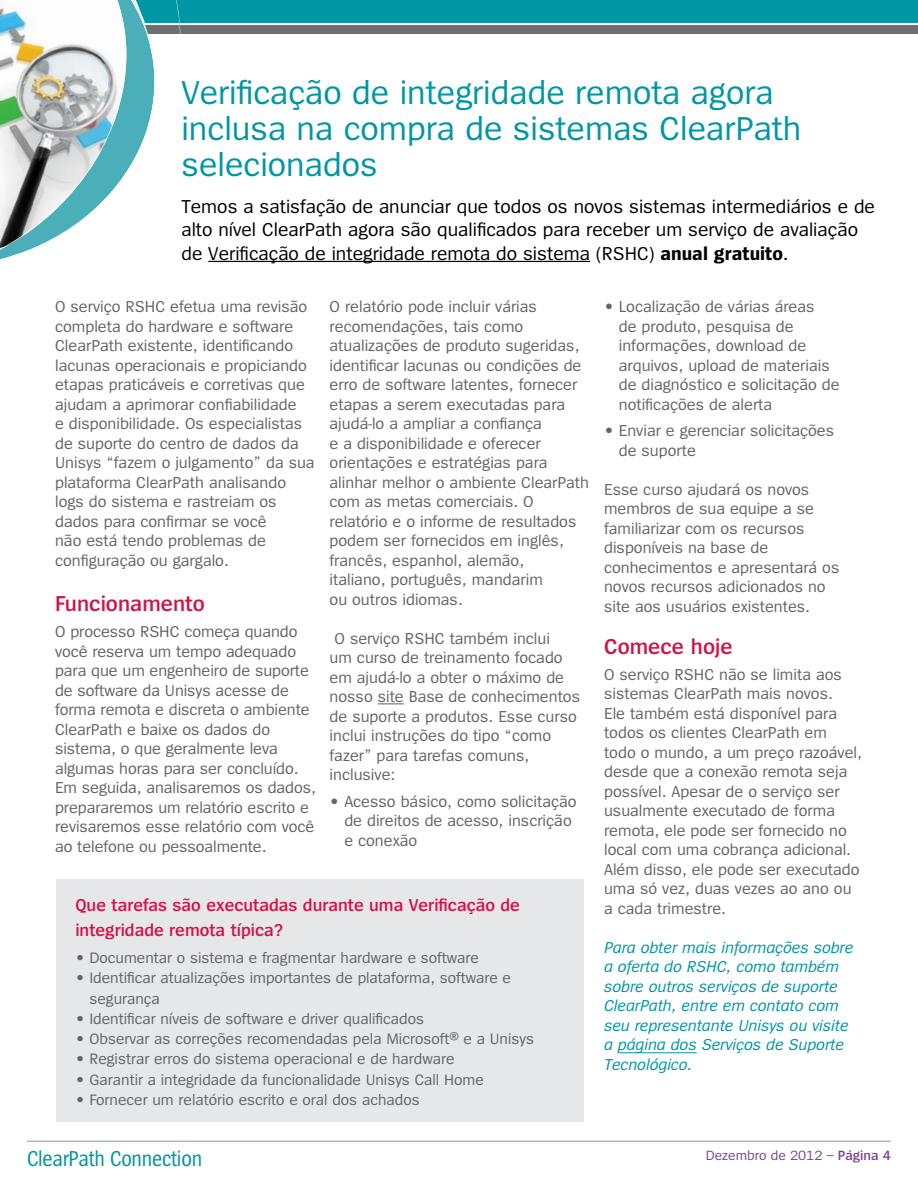
<style>
.page{position:relative;width:918px;height:1188px;background:#fff}
.page>*{position:absolute;margin:0;border:0;box-sizing:border-box;transform-origin:0 0}
.t1{font:34.5px/36px "Spiegel";color:#0097a5}
.t2{font:600 22.5px "Spiegel";color:#d31245}
.t3{font:22.5px "Spiegel Cd";letter-spacing:-.01em;color:#0097a5}
.t4{font:19.5px/23.2px "Spiegel";color:#000}
.t5{font:600 18px/25.5px "Spiegel";color:#d31245}
.t6{font:16.5px/19.5px "Spiegel";color:#636466}
.t7{font:italic 16.5px/19.5px "Spiegel";color:#0097a5}
.t8{font:15.75px/20.2px "Spiegel";color:#636466}
.t9{font:13.95px "Spiegel";color:#7c439a}
.s1{font-weight:700}
.s2{font-weight:600}
</style>
<div class="page">
<div style="left:0;top:0;width:918px;height:22px;background:#0097a5"></div>
<div style="left:0;top:25px;width:918px;height:9px;background:#6d6e71"></div>
<hr style="left:27px;top:1141px;width:864px;height:1px;background:#939598">
<svg style="left:378px;top:703px;width:26px;height:1px"></svg>
<hr style="left:618px;top:1053px;width:79px;height:1px;background:#0097a5">
<hr style="left:208px;top:261px;width:382px;height:1px;background:#000">
<svg style="left:0;top:0;width:156px;height:260px"></svg>
<div style="left:57px;top:879px;width:527px;height:243px;background:#e6e7e8"></div>
<h1 class="t1" style="left:181px;top:76px;width:621px">Verificação de integridade remota agora inclusa na compra de sistemas ClearPath selecionados</h1>
<p class="t4" style="left:181px;top:196px;width:695px">Temos a satisfação de anunciar que todos os novos sistemas intermediários e de alto nível ClearPath agora são qualificados para receber um serviço de avaliação de Verificação de integridade remota do sistema (RSHC) <span class="s1">anual gratuito</span>.</p>
<p class="t6" style="left:55px;top:298px;width:261px">O serviço RSHC efetua uma revisão completa do hardware e software<br>ClearPath existente, identificando lacunas operacionais e propiciando etapas praticáveis e corretivas que ajudam a aprimorar confiabilidade<br>e disponibilidade. Os especialistas de suporte do centro de dados da<br>Unisys “fazem o julgamento” da sua plataforma ClearPath analisando logs do sistema e rastreiam os dados para confirmar se você<br>não está tendo problemas de configuração ou gargalo.</p>
<h2 class="t2" style="left:55px;top:592px;width:151px">Funcionamento</h2>
<p class="t6" style="left:55px;top:622px;width:262px">O processo RSHC começa quando você reserva um tempo adequado para que um engenheiro de suporte de software da Unisys acesse de forma remota e discreta o ambiente<br>ClearPath e baixe os dados do sistema, o que geralmente leva algumas horas para ser concluído.<br>Em seguida, analisaremos os dados, prepararemos um relatório escrito e revisaremos esse relatório com você ao telefone ou pessoalmente.</p>
<p class="t6" style="left:330px;top:298px;width:261px">O relatório pode incluir várias recomendações, tais como atualizações de produto sugeridas, identificar lacunas ou condições de erro de software latentes, fornecer etapas a serem executadas para ajudá-lo a ampliar a confiança<br>e a disponibilidade e oferecer orientações e estratégias para alinhar melhor o ambiente ClearPath com as metas comerciais. O relatório e o informe de resultados podem ser fornecidos em inglês, francês, espanhol, alemão,<br>italiano, português, mandarim<br>ou outros idiomas.</p>
<p class="t6" style="left:330px;top:629px;width:252px;text-indent:5px">O serviço RSHC também inclui<br>um curso de treinamento focado em ajudá-lo a obter o máximo de nosso site Base de conhecimentos de suporte a produtos. Esse curso inclui instruções do tipo “como fazer” para tarefas comuns, inclusive:</p>
<p class="t6" style="left:344px;top:792px;width:234px;text-indent:-15px">• Acesso básico, como solicitação de direitos de acesso, inscrição e conexão</p>
<p class="t5" style="left:75px;top:892px;width:446px">Que tarefas são executadas durante uma Verificação de integridade remota típica?</p>
<p class="t8" style="left:75px;top:948px;width:405px">• Documentar o sistema e fragmentar hardware e software</p>
<p class="t8" style="left:89px;top:968px;width:423px;text-indent:-14px">• Identificar atualizações importantes de plataforma, software e segurança</p>
<p class="t8" style="left:75px;top:1009px;width:350px">• Identificar níveis de software e driver qualificados</p>
<p class="t8" style="left:75px;top:1029px;width:460px">• Observar as correções recomendadas pela Microsoft® e a Unisys</p>
<p class="t8" style="left:75px;top:1049px;width:381px">• Registrar erros do sistema operacional e de hardware</p>
<p class="t8" style="left:75px;top:1070px;width:410px">• Garantir a integridade da funcionalidade Unisys Call Home</p>
<p class="t8" style="left:75px;top:1090px;width:346px">• Fornecer um relatório escrito e oral dos achados</p>
<p class="t6" style="left:619px;top:298px;width:222px;text-indent:-15px">• Localização de várias áreas<br>de produto, pesquisa de informações, download de arquivos, upload de materiais de diagnóstico e solicitação de notificações de alerta</p>
<p class="t6" style="left:619px;top:421px;width:217px;text-indent:-15px">• Enviar e gerenciar solicitações de suporte</p>
<p class="t6" style="left:604px;top:480px;width:237px">Esse curso ajudará os novos membros de sua equipe a se familiarizar com os recursos disponíveis na base de conhecimentos e apresentará os novos recursos adicionados no site aos usuários existentes.</p>
<h2 class="t2" style="left:604px;top:635px;width:130px">Comece hoje</h2>
<p class="t6" style="left:604px;top:665px;width:260px">O serviço RSHC não se limita aos sistemas ClearPath mais novos.<br>Ele também está disponível para todos os clientes ClearPath em todo o mundo, a um preço razoável, desde que a conexão remota seja possível. Apesar de o serviço ser usualmente executado de forma remota, ele pode ser fornecido no local com uma cobrança adicional.<br>Além disso, ele pode ser executado uma só vez, duas vezes ao ano ou a cada trimestre.</p>
<p class="t7" style="left:604px;top:938px;width:251px">Para obter mais informações sobre a oferta do RSHC, como também sobre outros serviços de suporte<br>ClearPath, entre em contato com seu representante Unisys ou visite a página dos Serviços de Suporte<br>Tecnológico.</p>
<h2 class="t3" style="left:27px;top:1148px;width:177px">ClearPath Connection</h2>
<p class="t9" style="left:706px;top:1148px;width:187px">Dezembro de 2012 – <span class="s2">Página 4</span></p>
</div>
